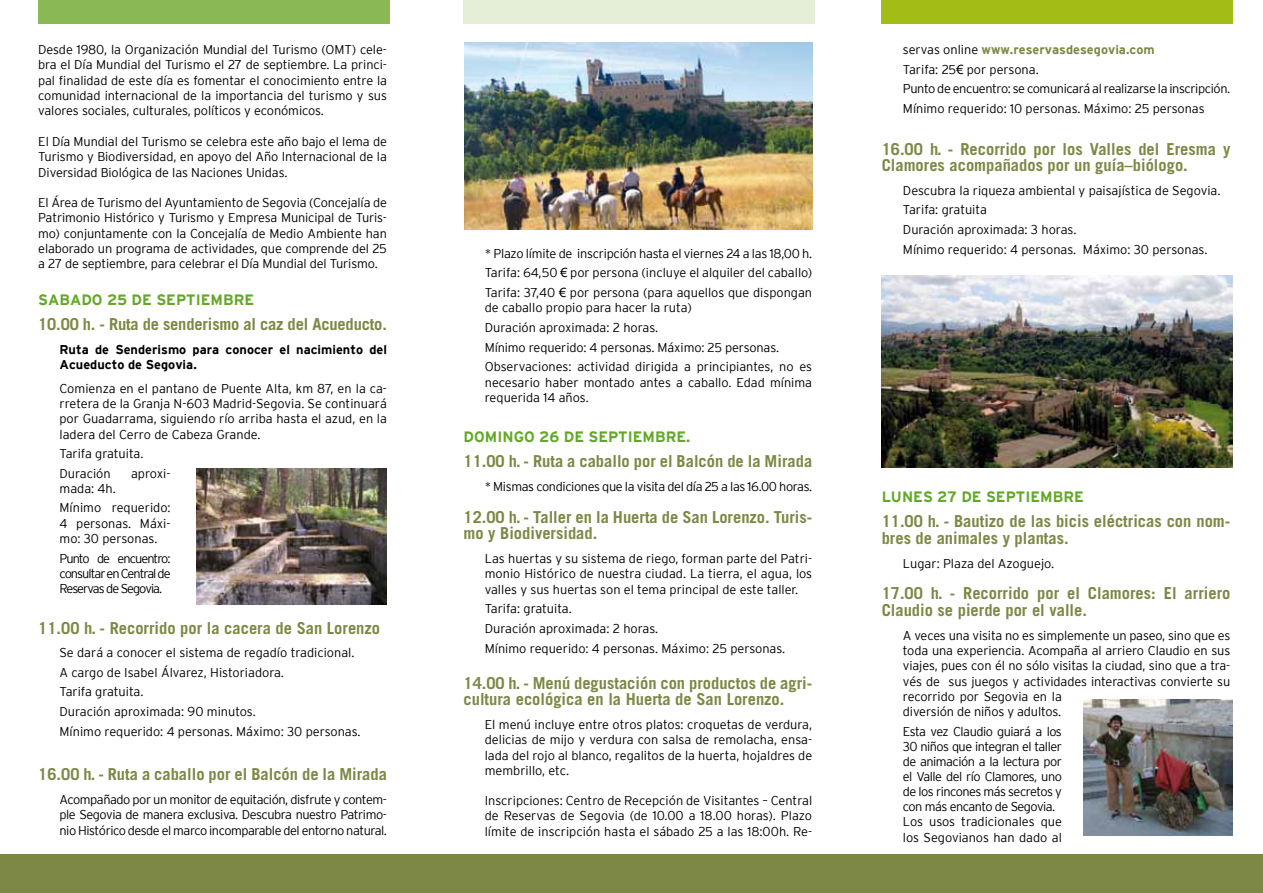
<style>
.page{position:relative;width:1263px;height:893px;background:#fff}
.page>*{position:absolute;margin:0;border:0;box-sizing:border-box;transform-origin:0 0}
.t1{font:700 16.5px/16.5px "Trade Gothic";color:#7d8845}
.t2{font:700 15px "Interstate";color:#62a826}
.t3{font:300 12.75px/15.3px "Interstate";letter-spacing:-.01em;color:#000;text-align:justify}
.t4{font:300 12.75px/15.1px "Interstate";letter-spacing:-.04em;color:#000}
.t5{font:700 12.75px/15.3px "Interstate";color:#000}
.t6{font:300 12.75px "Interstate";letter-spacing:-.03em;color:#000}
.s1{font-family:"Arial";font-weight:400}
.s2{font-weight:700;color:#7d8845}
</style>
<div class="page">
<div style="left:0;top:855px;width:1263px;height:38px;background:#7d8845"></div>
<div style="left:463px;top:0;width:352px;height:23px;background:#e5eed7"></div>
<div style="left:881px;top:0;width:351px;height:23px;background:#a4bd16"></div>
<div style="left:38px;top:0;width:352px;height:23px;background:#8ab854"></div>
<img style="left:464px;top:43px;width:348px;height:186px">
<img style="left:882px;top:276px;width:350px;height:192px">
<img style="left:196px;top:468px;width:191px;height:136px">
<img style="left:1083px;top:700px;width:149px;height:135px">
<p class="t3" style="left:38px;top:42px;width:350px">Desde 1980, la Organización Mundial del Turismo (OMT) cele&shy;bra el Día Mundial del Turismo el 27 de septiembre. La princi&shy;pal finalidad de este día es fomentar el conocimiento entre la comunidad internacional de la importancia del turismo y sus valores sociales, culturales, políticos y económicos.</p>
<p class="t3" style="left:38px;top:134px;width:350px">El Día Mundial del Turismo se celebra este año bajo el lema de Turismo y Biodiversidad, en apoyo del Año Internacional de la Diversidad Biológica de las Naciones Unidas.</p>
<p class="t3" style="left:38px;top:195px;width:350px">El Área de Turismo del Ayuntamiento de Segovia (Concejalía de Patrimonio Histórico y Turismo y Empresa Municipal de Turis&shy;mo) conjuntamente con la Concejalía de Medio Ambiente han elaborado un programa de actividades, que comprende del 25 a 27 de septiembre, para celebrar el Día Mundial del Turismo.</p>
<p class="t2" style="left:38px;top:291px;width:217px">SABADO 25 DE SEPTIEMBRE</p>
<p class="t1" style="left:38px;top:315px;width:350px">10.00 h. - Ruta de senderismo al caz del Acueducto.</p>
<p class="t5" style="left:60px;top:341px;width:329px">Ruta de Senderismo para conocer el nacimiento del<br>Acueducto de Segovia.</p>
<p class="t3" style="left:60px;top:380px;width:329px">Comienza en el pantano de Puente Alta, km 87, en la ca&shy;rretera de la Granja N-603 Madrid-Segovia. Se continuará por Guadarrama, siguiendo río arriba hasta el azud, en la ladera del Cerro de Cabeza Grande.</p>
<p class="t3" style="left:60px;top:444px;width:85px;line-height:19.5px">Tarifa gratuita.<br>Duración</p>
<p class="t3" style="left:131px;top:465px;width:41px">aproxi-</p>
<p class="t3" style="left:60px;top:479px;width:113px;line-height:19.5px">mada: 4h.<br>Mínimo requerido:</p>
<p class="t3" style="left:60px;top:515px;width:113px">4 personas. Máxi&shy;mo: 30 personas.</p>
<p class="t3" style="left:60px;top:550px;width:113px">Punto de encuentro: consultar en Central de Reservas de Segovia.</p>
<p class="t1" style="left:38px;top:619px;width:343px">11.00 h. - Recorrido por la cacera de San Lorenzo</p>
<p class="t3" style="left:60px;top:643px;width:303px;line-height:19.5px;text-align:left">Se dará a conocer el sistema de regadío tradicional.<br>A cargo de Isabel Álvarez, Historiadora.<br>Tarifa gratuita.<br>Duración aproximada: 90 minutos.<br>Mínimo requerido: 4 personas. Máximo: 30 personas.</p>
<p class="t1" style="left:38px;top:766px;width:350px">16.00 h. - Ruta a caballo por el Balcón de la Mirada</p>
<p class="t3" style="left:60px;top:792px;width:329px">Acompañado por un monitor de equitación, disfrute y contem&shy;ple Segovia de manera exclusiva. Descubra nuestro Patrimo&shy;nio Histórico desde el marco incomparable del entorno natural.</p>
<p class="t3" style="left:485px;top:243px;width:329px;line-height:19.6px">* Plazo límite de inscripción hasta el viernes 24 a las 18,00 h.<br>Tarifa: 64,50 <span class="s1">€</span> por persona (incluye el alquiler del caballo)<br>Tarifa: 37,40 <span class="s1">€</span> por persona (para aquellos que dispongan</p>
<p class="t3" style="left:485px;top:298px;width:329px;line-height:19.6px;text-align:left">de caballo propio para hacer la ruta)<br>Duración aproximada: 2 horas.<br>Mínimo requerido: 4 personas. Máximo: 25 personas.<br>Observaciones: actividad dirigida a principiantes, no es</p>
<p class="t3" style="left:485px;top:374px;width:329px">necesario haber montado antes a caballo. Edad mínima requerida 14 años.</p>
<p class="t2" style="left:463px;top:428px;width:228px">DOMINGO 26 DE SEPTIEMBRE.</p>
<p class="t1" style="left:463px;top:453px;width:350px">11.00 h. - Ruta a caballo por el Balcón de la Mirada</p>
<p class="t6" style="left:485px;top:479px;width:329px">* Mismas condiciones que la visita del día 25 a las 16.00 horas.</p>
<p class="t1" style="left:463px;top:508px;width:350px">12.00 h. - Taller en la Huerta de San Lorenzo. Turis&shy;mo y Biodiversidad.</p>
<p class="t3" style="left:485px;top:551px;width:329px">Las huertas y su sistema de riego, forman parte del Patri&shy;monio Histórico de nuestra ciudad. La tierra, el agua, los valles y sus huertas son el tema principal de este taller.</p>
<p class="t3" style="left:485px;top:599px;width:302px;line-height:19.6px;text-align:left">Tarifa: gratuita.<br>Duración aproximada: 2 horas.<br>Mínimo requerido: 4 personas. Máximo: 25 personas.</p>
<p class="t1" style="left:463px;top:674px;width:350px">14.00 h. - Menú degustación con productos de agri&shy;cultura ecológica en la Huerta de San Lorenzo.</p>
<p class="t3" style="left:485px;top:717px;width:329px">El menú incluye entre otros platos: croquetas de verdura, delicias de mijo y verdura con salsa de remolacha, ensa&shy;lada del rojo al blanco, regalitos de la huerta, hojaldres de membrillo, etc.</p>
<p class="t3" style="left:485px;top:793px;width:329px">Inscripciones: Centro de Recepción de Visitantes – Central de Reservas de Segovia (de 10.00 a 18.00 horas). Plazo límite de inscripción hasta el sábado 25 a las 18:00h. Re-</p>
<p class="t3" style="left:903px;top:40px;width:329px;line-height:19.5px;text-align:left">servas online <span class="s2">www.reservasdesegovia.com<br></span>Tarifa: 25<span class="s1">€</span> por persona.<br>Punto de encuentro: se comunicará al realizarse la inscripción.<br>Mínimo requerido: 10 personas. Máximo: 25 personas</p>
<p class="t1" style="left:882px;top:140px;width:350px">16.00 h. - Recorrido por los Valles del Eresma y<br>Clamores acompañados por un guía–biólogo.</p>
<p class="t3" style="left:903px;top:181px;width:319px;line-height:19.5px;text-align:left">Descubra la riqueza ambiental y paisajística de Segovia.<br>Tarifa: gratuita<br>Duración aproximada: 3 horas.<br>Mínimo requerido: 4 personas. Máximo: 30 personas.</p>
<p class="t2" style="left:882px;top:489px;width:204px">LUNES 27 DE SEPTIEMBRE</p>
<p class="t1" style="left:882px;top:513px;width:350px">11.00 h. - Bautizo de las bicis eléctricas con nom&shy;bres de animales y plantas.</p>
<p class="t3" style="left:903px;top:555px;width:153px">Lugar: Plaza del Azoguejo.</p>
<p class="t1" style="left:882px;top:585px;width:350px">17.00 h. - Recorrido por el Clamores: El arriero<br>Claudio se pierde por el valle.</p>
<p class="t3" style="left:903px;top:627px;width:329px;text-align:left">A veces una visita no es simplemente un paseo, sino que es toda una experiencia. Acompaña al arriero Claudio en sus viajes, pues con él no sólo visitas la ciudad, sino que a tra&shy;vés de sus juegos y actividades interactivas convierte su recorrido por Segovia en la<br>diversión de niños y adultos.</p>
<p class="t4" style="left:903px;top:723px;width:160px">Esta vez Claudio guiará a los<br>30 niños que integran el taller de animación a la lectura por el Valle del río Clamores, uno de los rincones más secretos y con más encanto de Segovia.<br>Los usos tradicionales que los Segovianos han dado al</p>
</div>
